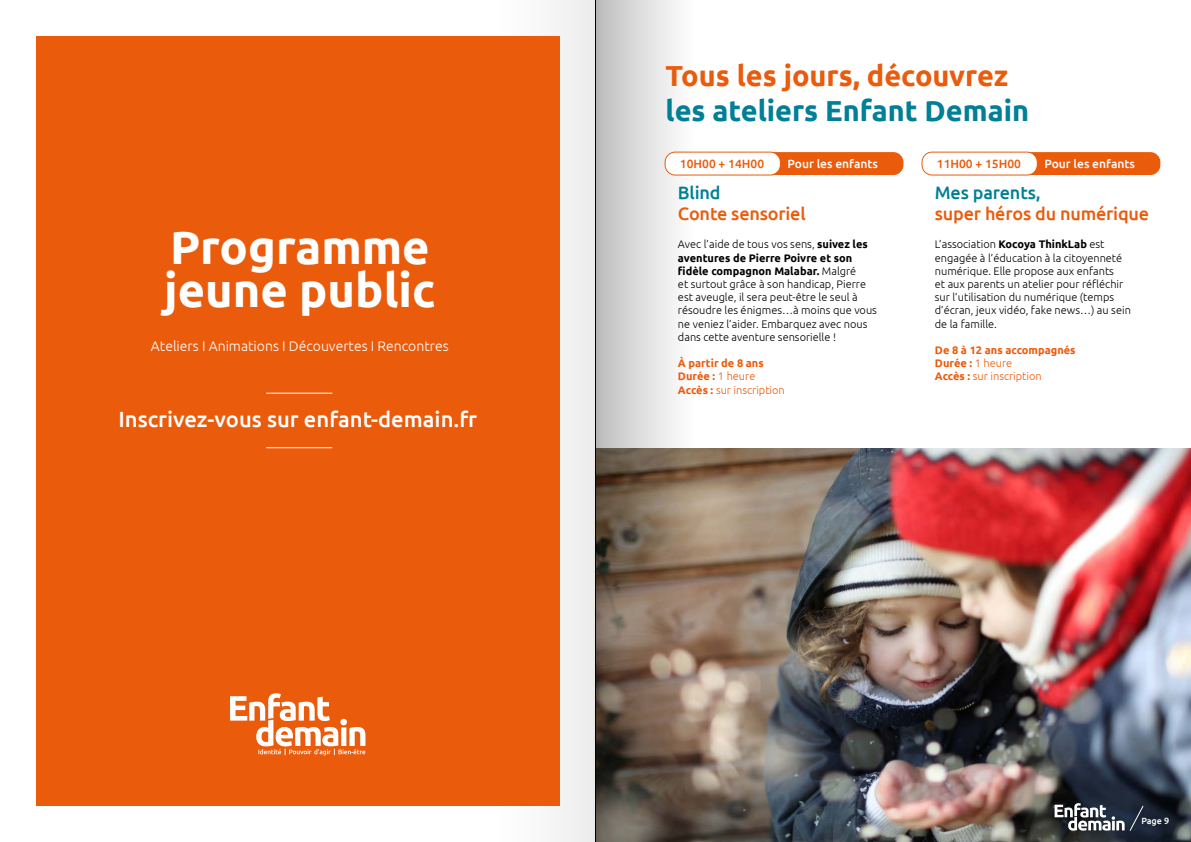
<style>
.page{position:relative;width:1191px;height:842px;background:#fff}
.page>*{position:absolute;margin:0;border:0;box-sizing:border-box;transform-origin:0 0}
.t1{font:700 47px/43px "Ubuntu";color:#fff}
.t2{font:700 28.9px "Ubuntu";color:#007f96}
.t3{font:700 28.9px "Ubuntu";color:#ea5b0b}
.t4{font:500 22px "Ubuntu";color:#fff}
.t5{font:500 18px "Ubuntu";letter-spacing:-.01em;color:#ea5b0b}
.t6{font:500 18px "Ubuntu";letter-spacing:-.01em;color:#007f96}
.t7{font:300 14px "Ubuntu";color:#fff}
.t8{font:500 12px "Ubuntu";color:#fff}
.t9{font:500 12px "Ubuntu";color:#ea5b0b}
.t10{font:300 11px/13.2px "Ubuntu";color:#000}
.t11{font:700 11px/13.2px "Ubuntu";color:#ea5b0b}
.t12{font:500 9px "Ubuntu";color:#fff}
.s1{font-weight:700}
.s2{font-weight:300}
</style>
<div class="page">
<img style="left:696px;top:448px;width:495px;height:394px">
<svg style="left:1054px;top:803px;width:90px;height:29px"></svg>
<svg style="left:596px;top:0;width:100px;height:842px;background:#a9a199"></svg>
<div style="left:495px;top:0;width:100px;height:842px;background:#f1f1f1"></div>
<hr style="left:595px;top:0;width:1px;height:842px;background:#000">
<div style="left:36px;top:36px;width:523px;height:770px;background:#ea5b0b"></div>
<svg style="left:230px;top:693px;width:135px;height:62px"></svg>
<hr style="left:266px;top:393px;width:66px;height:1px;background:#fff">
<hr style="left:266px;top:447px;width:66px;height:1px;background:#fff">
<div style="left:763px;top:152px;width:140px;height:23px;background:#ea5b0b;border-radius:10px"></div>
<div style="left:1019px;top:152px;width:141px;height:23px;background:#ea5b0b;border-radius:10px"></div>
<div style="left:665px;top:152px;width:115px;height:23px;background:#fff;border-radius:10px"></div>
<div style="left:664px;top:152px;width:116px;height:23px;border:1px solid #ea5b0b;border-radius:10px"></div>
<div style="left:922px;top:152px;width:115px;height:23px;background:#fff;border-radius:10px"></div>
<div style="left:921px;top:152px;width:116px;height:23px;border:1px solid #ea5b0b;border-radius:10px"></div>
<h1 class="t1" style="left:164px;top:225px;width:273px">Programme jeune public</h1>
<p class="t7" style="left:151px;top:337px;width:299px">Ateliers I Animations I Découvertes I Rencontres</p>
<h3 class="t4" style="left:118px;top:405px;width:360px">Inscrivez-vous sur enfant-demain.fr</h3>
<h2 class="t3" style="left:665px;top:58px;width:344px">Tous les jours, découvrez</h2>
<h2 class="t2" style="left:665px;top:93px;width:365px">les ateliers Enfant Demain</h2>
<p class="t8" style="left:787px;top:156px;width:92px">Pour les enfants</p>
<p class="t8" style="left:1044px;top:156px;width:92px">Pour les enfants</p>
<p class="t9" style="left:680px;top:156px;width:86px">10H00 + 14H00</p>
<p class="t9" style="left:937px;top:156px;width:86px">11H00 + 15H00</p>
<h3 class="t6" style="left:678px;top:181px;width:44px">Blind</h3>
<h3 class="t5" style="left:678px;top:202px;width:129px">Conte sensoriel</h3>
<p class="t10" style="left:678px;top:238px;width:200px">Avec l’aide de tous vos sens, <span class="s1">suivez les aventures de Pierre Poivre et son fidèle compagnon Malabar.</span> Malgré<br>et surtout grâce à son handicap, Pierre est aveugle, il sera peut-être le seul à résoudre les énigmes…à moins que vous ne veniez l’aider. Embarquez avec nous dans cette aventure sensorielle !</p>
<p class="t11" style="left:678px;top:357px;width:108px">À partir de 8 ans<br>Durée : <span class="s2">1 heure<br></span>Accès : <span class="s2">sur inscription</span></p>
<h3 class="t6" style="left:935px;top:181px;width:107px">Mes parents,</h3>
<h3 class="t5" style="left:935px;top:202px;width:216px">super héros du numérique</h3>
<p class="t10" style="left:935px;top:238px;width:197px">L’association <span class="s1">Kocoya ThinkLab</span> est engagée à l’éducation à la citoyenneté numérique. Elle propose aux enfants<br>et aux parents un atelier pour réfléchir sur l’utilisation du numérique (temps d’écran, jeux vidéo, fake news…) au sein de la famille.</p>
<p class="t11" style="left:935px;top:343px;width:142px">De 8 à 12 ans accompagnés<br>Durée : <span class="s2">1 heure<br></span>Accès : <span class="s2">sur inscription</span></p>
<p class="t12" style="left:1141px;top:815px;width:29px">Page 9</p>
</div>
